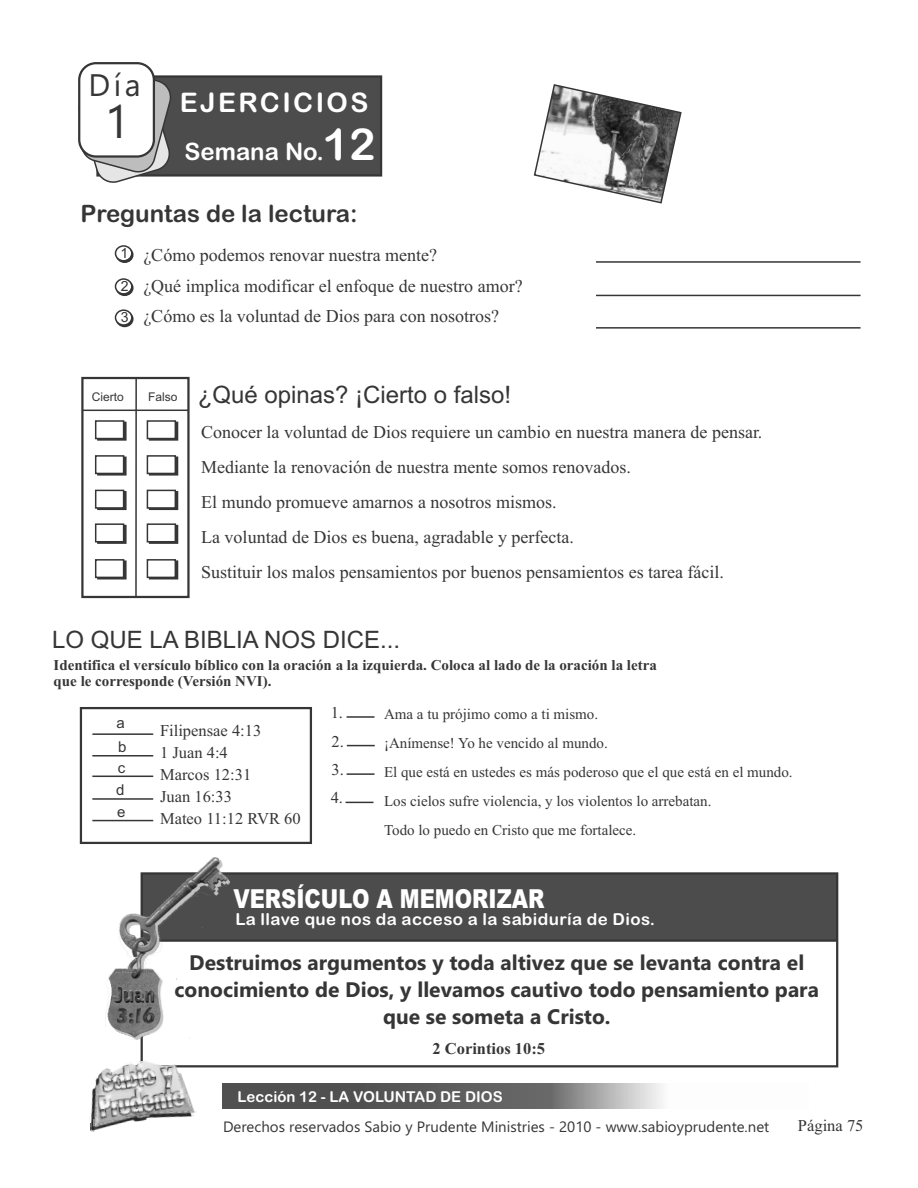
<style>
.page{position:relative;width:918px;height:1188px;background:#fff}
.page>*{position:absolute;margin:0;border:0;box-sizing:border-box;transform-origin:0 0}
.t1{font:46.65px "Ebrima";color:#363636}
.t2{font:31.05px "Ebrima";color:#363636}
.t3{font:27px "Arial Rounded MT Bold";letter-spacing:.09em;color:#fff}
.t4{font:900 26.25px "Arial";color:#fff;scale:.8 1}
.t5{font:24px "Arial";color:#363636}
.t6{font:24px "Arial Rounded MT Bold";color:#363636}
.t7{font:24px "Arial Rounded MT Bold";color:#fff}
.t8{font:700 21px/26.7px "Ebrima";color:#363636;text-align:center}
.t9{font:18px/35px "Times New Roman";color:#363636}
.t10{font:16.5px/21.9px "Times New Roman";color:#363636;text-align:justify}
.t11{font:16.5px "Arial Rounded MT Bold";letter-spacing:.025em;color:#fff}
.t12{font:700 16.5px "Times New Roman";color:#363636}
.t13{font:15px/29.1px "Times New Roman";color:#363636}
.t14{font:700 15px/16.6px "Times New Roman";color:#363636}
.t15{font:15px "Ebrima";color:#363636}
.t16{font:15px "Arial Rounded MT Bold";color:#fff}
.t17{font:15px/21.9px "Arial";color:#363636}
.t18{font:14.1px "Arial";color:#363636}
.t19{font:12px "Arial";color:#363636}
.s1{font-size:44.1px}
</style>
<div class="page">
<svg style="left:223px;top:1084px;width:439px;height:24px;background:#6e6e6e"></svg>
<svg style="left:94px;top:420px;width:33px;height:21px"></svg>
<svg style="left:146px;top:420px;width:33px;height:21px"></svg>
<svg style="left:94px;top:489px;width:33px;height:22px"></svg>
<svg style="left:146px;top:489px;width:33px;height:22px"></svg>
<svg style="left:94px;top:455px;width:33px;height:21px"></svg>
<svg style="left:146px;top:455px;width:33px;height:21px"></svg>
<svg style="left:94px;top:523px;width:33px;height:21px"></svg>
<svg style="left:146px;top:523px;width:33px;height:21px"></svg>
<svg style="left:94px;top:559px;width:33px;height:21px"></svg>
<svg style="left:146px;top:559px;width:33px;height:21px"></svg>
<hr style="left:82px;top:410px;width:106px;height:1px;background:#363636">
<div style="left:81px;top:377px;width:109px;height:221px;border:2px solid #363636"></div>
<hr style="left:135px;top:379px;width:2px;height:218px;background:#363636">
<div style="left:80px;top:707px;width:232px;height:137px;border:2px solid #363636"></div>
<hr style="left:347px;top:716px;width:27px;height:2px;background:#363636">
<hr style="left:347px;top:773px;width:28px;height:2px;background:#363636">
<svg style="left:347px;top:745px;width:28px;height:1px"></svg>
<svg style="left:346px;top:802px;width:28px;height:1px"></svg>
<hr style="left:92px;top:733px;width:61px;height:2px;background:#363636">
<hr style="left:92px;top:755px;width:61px;height:2px;background:#363636">
<hr style="left:92px;top:776px;width:61px;height:1px;background:#363636">
<hr style="left:92px;top:798px;width:61px;height:2px;background:#363636">
<hr style="left:92px;top:820px;width:61px;height:1px;background:#363636">
<div style="left:116px;top:247px;width:18px;height:16px;background:#363636;border:2px solid #363636;border-radius:50%"></div>
<div style="left:115px;top:245px;width:18px;height:17px;background:#fff;border:2px solid #363636;border-radius:50%"></div>
<div style="left:116px;top:280px;width:18px;height:16px;background:#363636;border:2px solid #363636;border-radius:50%"></div>
<div style="left:115px;top:278px;width:18px;height:17px;background:#fff;border:2px solid #363636;border-radius:50%"></div>
<div style="left:116px;top:311px;width:18px;height:16px;background:#363636;border:2px solid #363636;border-radius:50%"></div>
<div style="left:115px;top:309px;width:18px;height:17px;background:#fff;border:2px solid #363636;border-radius:50%"></div>
<hr style="left:596px;top:261px;width:265px;height:2px;background:#363636">
<hr style="left:596px;top:295px;width:265px;height:1px;background:#363636">
<hr style="left:596px;top:327px;width:265px;height:2px;background:#363636">
<div style="left:229px;top:875px;width:606px;height:67px;background:#4c4c4c"></div>
<div style="left:141px;top:872px;width:697px;height:195px;border:2px solid #363636"></div>
<img style="left:105px;top:858px;width:124px;height:181px">
<svg style="left:78px;top:74px;width:305px;height:109px;background:#646464"></svg>
<div style="left:78px;top:62px;width:77px;height:96px;background:#fff;border:2px solid #363636;border-radius:17px"></div>
<svg style="left:533px;top:84px;width:149px;height:120px"></svg>
<img style="left:90px;top:1056px;width:107px;height:73px">
<h2 class="t2" style="left:88px;top:73px;width:54px">Día</h2>
<h1 class="t1" style="left:105px;top:104px;width:27px">1</h1>
<h3 class="t3" style="left:180px;top:92px;width:190px">EJERCICIOS</h3>
<h3 class="t7" style="left:185px;top:142px;width:192px">Semana No.<span class="s1">12</span></h3>
<h3 class="t6" style="left:80px;top:204px;width:279px">Preguntas de la lectura:</h3>
<p class="t18" style="left:121px;top:248px;width:9px">1</p>
<p class="t18" style="left:121px;top:281px;width:9px">2</p>
<p class="t18" style="left:121px;top:312px;width:9px">3</p>
<p class="t9" style="left:143px;top:241px;width:381px;line-height:30.9px">¿Cómo podemos renovar nuestra mente?<br>¿Qué implica modificar el enfoque de nuestro amor? ¿Cómo es la voluntad de Dios para con nosotros?</p>
<p class="t19" style="left:92px;top:392px;width:34px">Cierto</p>
<p class="t19" style="left:148px;top:392px;width:31px">Falso</p>
<h3 class="t5" style="left:198px;top:386px;width:315px">¿Qué opinas? ¡Cierto o falso!</h3>
<p class="t9" style="left:201px;top:416px;width:563px">Conocer la voluntad de Dios requiere un cambio en nuestra manera de pensar.<br>Mediante la renovación de nuestra mente somos renovados.<br>El mundo promueve amarnos a nosotros mismos.<br>La voluntad de Dios es buena, agradable y perfecta.<br>Sustituir los malos pensamientos por buenos pensamientos es tarea fácil.</p>
<h3 class="t5" style="left:52px;top:630px;width:350px">LO QUE LA BIBLIA NOS DICE...</h3>
<p class="t14" style="left:54px;top:658px;width:605px">Identifica el versículo bíblico con la oración a la izquierda. Coloca al lado de la oración la letra que le corresponde (Versión NVI).</p>
<p class="t17" style="left:117px;top:712px;width:12px;line-height:24.5px">a b</p>
<p class="t17" style="left:116px;top:759px;width:11px;text-align:justify">c d e</p>
<p class="t10" style="left:160px;top:721px;width:142px;text-align:left">Filipensae 4:13<br>1 Juan 4:4<br>Marcos 12:31<br>Juan 16:33<br>Mateo 11:12 RVR 60</p>
<p class="t10" style="left:331px;top:700px;width:15px;line-height:28.3px">1.<br>2.<br>3.<br>4.</p>
<p class="t13" style="left:384px;top:700px;width:410px">Ama a tu prójimo como a ti mismo.<br>¡Anímense! Yo he vencido al mundo.<br>El que está en ustedes es más poderoso que el que está en el mundo.<br>Los cielos sufre violencia, y los violentos lo arrebatan.<br>Todo lo puedo en Cristo que me fortalece.</p>
<h3 class="t4" style="left:233px;top:889px;width:390px">VERSÍCULO A MEMORIZAR</h3>
<p class="t11" style="left:235px;top:913px;width:421px">La llave que nos da acceso a la sabiduría de Dios.</p>
<p class="t8" style="left:175px;top:952px;width:646px">Destruimos argumentos y toda altivez que se levanta contra el conocimiento de Dios, y llevamos cautivo todo pensamiento para que se someta a Cristo.</p>
<p class="t12" style="left:432px;top:1043px;width:114px">2 Corintios 10:5</p>
<p class="t16" style="left:238px;top:1091px;width:267px">Lección 12 - LA VOLUNTAD DE DIOS</p>
<p class="t15" style="left:223px;top:1121px;width:548px">Derechos reservados Sabio y Prudente Ministries - 2010 - www.sabioyprudente.net</p>
<p class="t10" style="left:798px;top:1116px;width:67px">Página 75</p>
</div>
